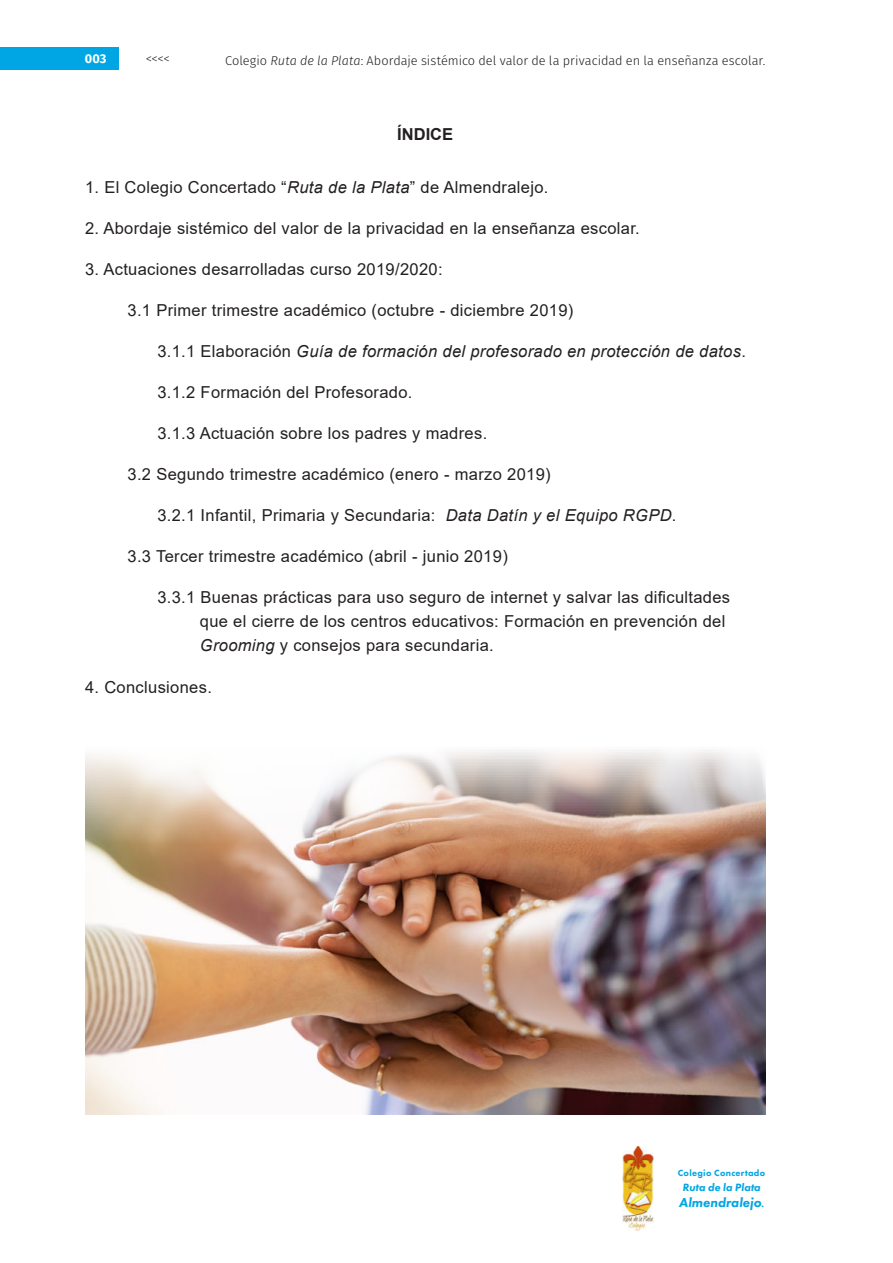
<style>
.page{position:relative;width:893px;height:1263px;background:#fff}
.page>*{position:absolute;margin:0;border:0;box-sizing:border-box;transform-origin:0 0}
.t1{font:16.5px/24px "Arial";letter-spacing:.02em;color:#231f20}
.t2{font:italic 16.5px "Arial";letter-spacing:.02em;color:#231f20}
.t3{font:700 16.5px "Arial";color:#231f20}
.t4{font:italic 800 13.5px "Futura PT";color:#00a6e4}
.t5{font:300 12.75px "Fira Sans";color:#231f20}
.t6{font:700 12.75px "Fira Sans";color:#fff}
.t7{font:italic 800 10.95px "Futura PT";color:#00a6e4}
.t8{font:800 9.3px "Futura PT";letter-spacing:.03em;color:#00a6e4}
.s1{font-style:italic}
.s2{font-style:normal}
.s3{font-style:normal;font-size:9.3px}
</style>
<div class="page">
<div style="left:0;top:47px;width:119px;height:22px;background:#00a6e4"></div>
<img style="left:622px;top:1146px;width:32px;height:85px">
<img style="left:85px;top:750px;width:680px;height:364px">
<p class="t6" style="left:85px;top:49px;width:23px">003</p>
<p class="t5" style="left:146px;top:49px;width:26px">&lt;&lt;&lt;&lt;</p>
<p class="t5" style="left:225px;top:51px;width:542px">Colegio <span class="s1">Ruta de la Plata</span>: Abordaje sistémico del valor de la privacidad en la enseñanza escolar.</p>
<p class="t3" style="left:397px;top:128px;width:57px">ÍNDICE</p>
<p class="t1" style="left:85px;top:177px;width:465px">1. El Colegio Concertado “<span class="s1">Ruta de la Plata</span>” de Almendralejo.</p>
<p class="t1" style="left:85px;top:218px;width:556px">2. Abordaje sistémico del valor de la privacidad en la enseñanza escolar.</p>
<p class="t1" style="left:85px;top:259px;width:359px">3. Actuaciones desarrolladas curso 2019/2020:</p>
<p class="t1" style="left:128px;top:300px;width:447px">3.1 Primer trimestre académico (octubre - diciembre 2019)</p>
<p class="t2" style="left:157px;top:345px;width:590px"><span class="s2">3.1.1 Elaboración</span> Guía de formación del profesorado en protección de datos<span class="s2">.</span></p>
<p class="t1" style="left:157px;top:382px;width:257px">3.1.2 Formación del Profesorado.</p>
<p class="t1" style="left:157px;top:423px;width:331px">3.1.3 Actuación sobre los padres y madres.</p>
<p class="t1" style="left:128px;top:464px;width:425px">3.2 Segundo trimestre académico (enero - marzo 2019)</p>
<p class="t1" style="left:157px;top:505px;width:521px">3.2.1 Infantil, Primaria y Secundaria: <span class="s1">Data Datín y el Equipo RGPD</span>.</p>
<p class="t1" style="left:128px;top:546px;width:382px">3.3 Tercer trimestre académico (abril - junio 2019)</p>
<p class="t1" style="left:200px;top:586px;width:532px;text-indent:-43px">3.3.1 Buenas prácticas para uso seguro de internet y salvar las dificultades que el cierre de los centros educativos: Formación en prevención del<br><span class="s1">Grooming</span> y consejos para secundaria.</p>
<p class="t1" style="left:85px;top:676px;width:128px">4. Conclusiones.</p>
<p class="t8" style="left:678px;top:1169px;width:89px">Colegio Concertado</p>
<p class="t7" style="left:682px;top:1182px;width:80px">Ruta de la Plata</p>
<p class="t4" style="left:679px;top:1195px;width:87px">Almendralejo<span class="s3">.</span></p>
</div>
